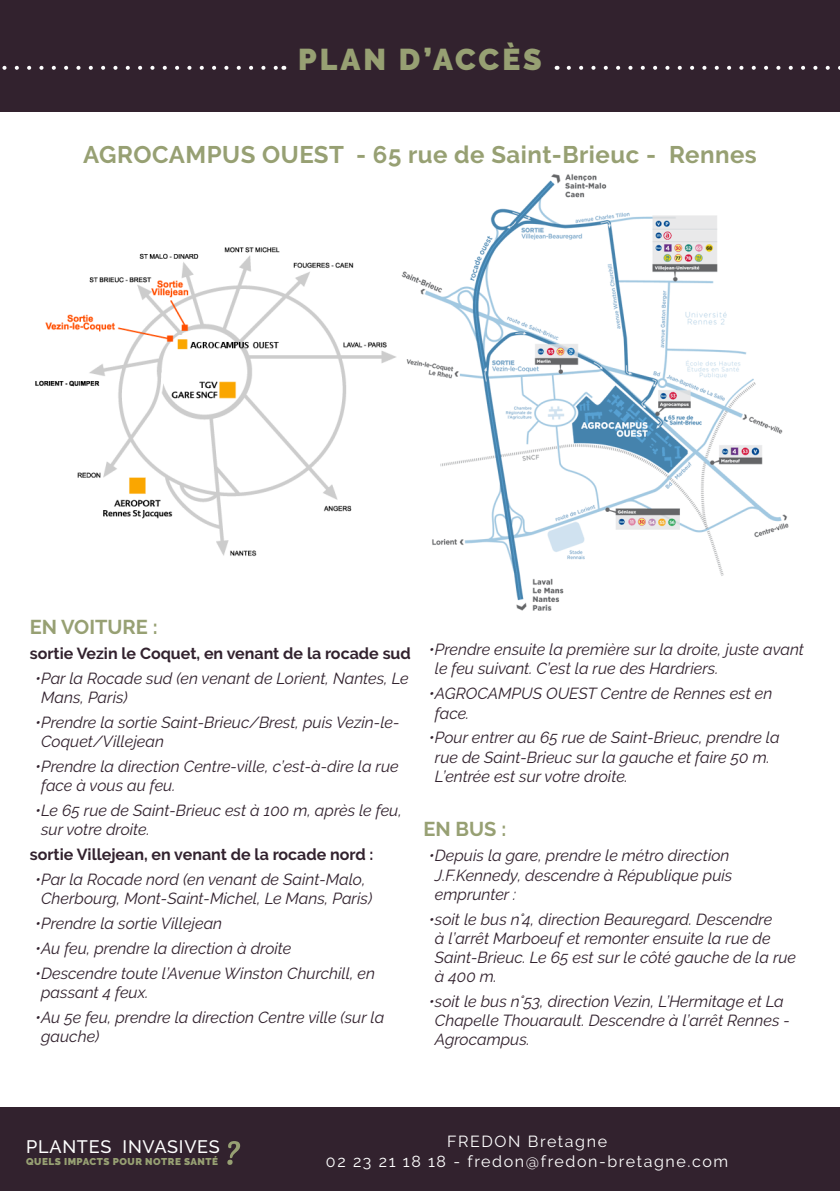
<style>
.page{position:relative;width:840px;height:1191px;background:#fff}
.page>*{position:absolute;margin:0;border:0;box-sizing:border-box;transform-origin:0 0}
.t1{font:900 30px "Raleway";letter-spacing:.1em;color:#97a073}
.t2{font:700 24px "Raleway";letter-spacing:.02em;color:#97a073}
.t3{font:700 20px "Raleway";color:#97a073}
.t4{font:500 18px "Raleway";letter-spacing:.04em;color:#fff}
.t5{font:italic 16px/19.2px "Raleway";color:#32222e}
.t6{font:700 16px "Raleway";color:#32222e}
.t7{font:16px/19.2px "Raleway";letter-spacing:.1em;color:#fff}
.t8{font:900 9.8px "Raleway";letter-spacing:.05em;color:#97a073}
</style>
<div class="page">
<img style="left:401px;top:174px;width:388px;height:437px">
<img style="left:35px;top:247px;width:361px;height:310px">
<div style="left:0;top:1108px;width:839px;height:83px;background:#32222e"></div>
<div style="left:0;top:0;width:839px;height:111px;background:#32222e"></div>
<svg style="left:2px;top:66px;width:275px;height:4px"></svg>
<svg style="left:568px;top:66px;width:272px;height:4px"></svg>
<svg style="left:227px;top:1141px;width:13px;height:23px"></svg>
<h1 class="t1" style="left:298px;top:42px;width:245px">PLAN D’ACCÈS</h1>
<h2 class="t2" style="left:83px;top:141px;width:674px">AGROCAM PUS OUEST - 65 rue de Saint-Brieuc - Rennes</h2>
<p class="t3" style="left:30px;top:615px;width:92px">En voiture</p>
<p class="t3" style="left:153px;top:615px;width:6px">:</p>
<p class="t6" style="left:30px;top:644px;width:382px">sortie Vezin le Coquet, en venant de la rocade sud</p>
<p class="t5" style="left:41px;top:668px;width:369px;text-indent:-6px">• Par la Rocade sud (en venant de Lorient, Nantes, Le<br>Mans, Paris)</p>
<p class="t5" style="left:41px;top:712px;width:360px;text-indent:-6px">• Prendre la sortie Saint-Brieuc/Brest, puis Vezin-le-<br>Coquet/Villejean</p>
<p class="t5" style="left:41px;top:757px;width:359px;text-indent:-6px">• Prendre la direction Centre-ville, c’est-à-dire la rue face à vous au feu.</p>
<p class="t5" style="left:41px;top:801px;width:362px;text-indent:-6px">• Le 65 rue de Saint-Brieuc est à 100 m, après le feu, sur votre droite.</p>
<p class="t6" style="left:30px;top:845px;width:345px">sortie Villejean, en venant de la rocade nord :</p>
<p class="t5" style="left:35px;top:870px;width:338px;text-align:center">• Par la Rocade nord (en venant de Saint-Malo,<br>Cherbourg, Mont-Saint-Michel, Le Mans, Paris)</p>
<p class="t5" style="left:35px;top:914px;width:188px">• Prendre la sortie Villejean</p>
<p class="t5" style="left:35px;top:938px;width:257px">• Au feu, prendre la direction à droite</p>
<p class="t5" style="left:41px;top:963px;width:335px;text-indent:-6px">• Descendre toute l’Avenue Winston Churchill, en passant 4 feux.</p>
<p class="t5" style="left:41px;top:1007px;width:344px;text-indent:-6px">• Au 5e feu, prendre la direction Centre ville (sur la gauche)</p>
<p class="t5" style="left:434px;top:640px;width:370px;text-indent:-6px">• Prendre ensuite la première sur la droite, juste avant le feu suivant. C’est la rue des Hardriers.</p>
<p class="t5" style="left:434px;top:684px;width:339px;text-indent:-6px">• AGROCAMPUS OUEST Centre de Rennes est en face.</p>
<p class="t5" style="left:434px;top:728px;width:346px;text-indent:-6px">• Pour entrer au 65 rue de Saint-Brieuc, prendre la rue de Saint-Brieuc sur la gauche et faire 50 m.<br>L’entrée est sur votre droite.</p>
<p class="t3" style="left:423px;top:818px;width:84px">En bus :</p>
<p class="t5" style="left:434px;top:846px;width:299px;text-indent:-6px">• Depuis la gare, prendre le métro direction<br>J.F.Kennedy, descendre à République puis emprunter :</p>
<p class="t5" style="left:434px;top:909px;width:362px;text-indent:-6px">• soit le bus n°4, direction Beauregard. Descendre<br>à l’arrêt Marboeuf et remonter ensuite la rue de Saint-Brieuc. Le 65 est sur le côté gauche de la rue à 400 m.</p>
<p class="t5" style="left:434px;top:991px;width:356px;text-indent:-6px">• soit le bus n°53, direction Vezin, L’Hermitage et La<br>Chapelle Thouarault. Descendre à l’arrêt Rennes -<br>Agrocampus.</p>
<p class="t4" style="left:26px;top:1136px;width:195px">PLANTES INVASIVES</p>
<p class="t8" style="left:26px;top:1155px;width:193px">QUELS IMPACTS POUR NOTRE SANTÉ</p>
<p class="t7" style="left:447px;top:1132px;width:24px">FREDON</p>
<p class="t7" style="left:326px;top:1132px;width:403px;text-indent:202px">Bretagne<br>02 23 21 18 18 - fredon@fredon-bretagne.com</p>
</div>
